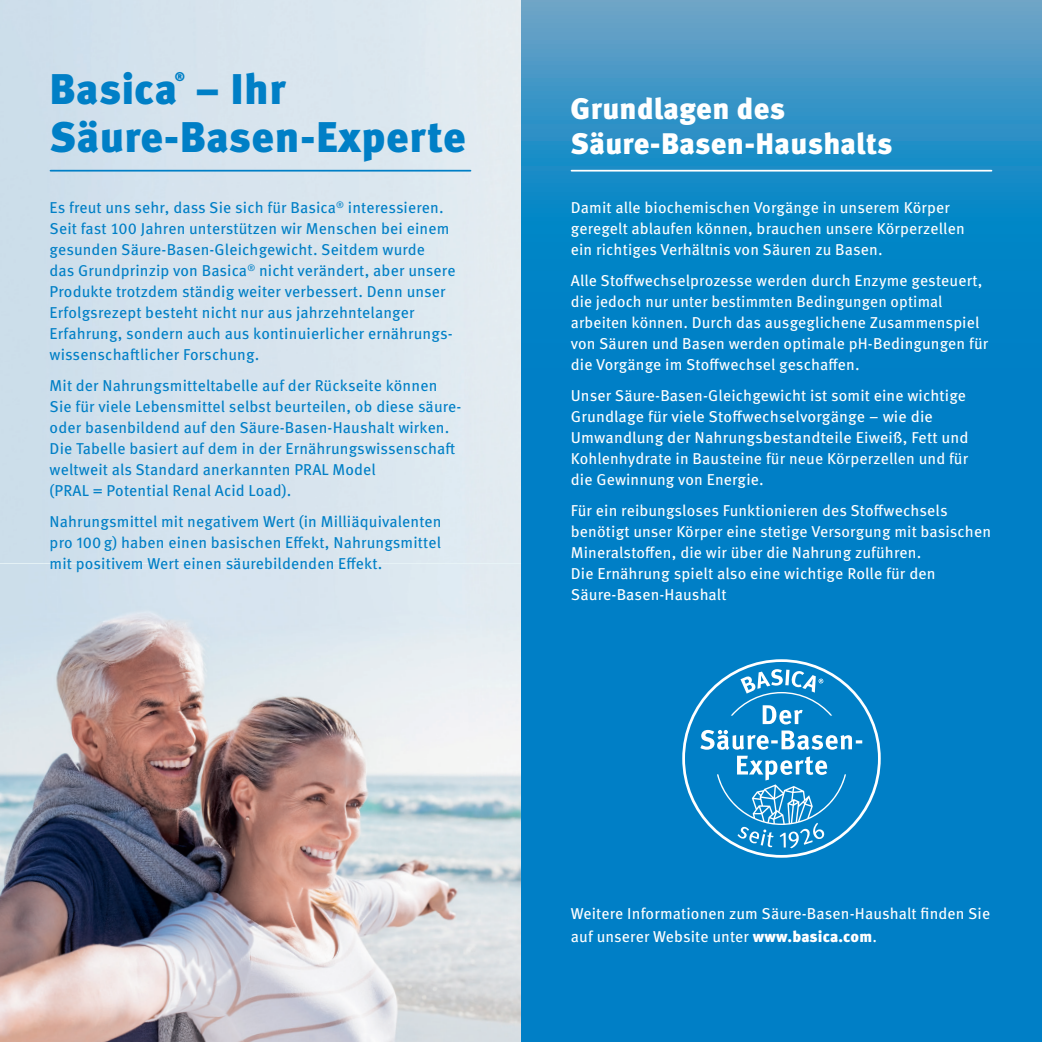
<style>
.page{position:relative;width:1042px;height:1042px;background:#fff}
.page>*{position:absolute;margin:0;border:0;box-sizing:border-box;transform-origin:0 0}
.t1{font:900 42.88px "Meta Pro";letter-spacing:.01em;color:#007fc6}
.t2{font:900 29.75px/35px "Meta Pro";letter-spacing:.005em;color:#fff}
.t3{font:15.75px/21px "Meta Pro";letter-spacing:.01em;color:#fff}
.t4{font:15.75px/21px "Meta Pro";letter-spacing:.01em;color:#007fc6}
.t5{font:900 12.42px "Meta Pro";color:#007fc6}
.s1{font-weight:900}
</style>
<div class="page">
<img style="left:0;top:563px;width:521px;height:479px">
<img style="left:0;top:0;width:521px;height:563px">
<svg style="left:521px;top:0;width:521px;height:1042px;background:#0c84c6"></svg>
<svg style="left:682px;top:659px;width:199px;height:199px;background:#2692ce"></svg>
<hr style="left:571px;top:170px;width:420px;height:2px;background:#fff">
<hr style="left:50px;top:170px;width:420px;height:2px;background:#007fc6">
<p class="t5" style="left:175px;top:66px;width:12px">®</p>
<h1 class="t1" style="left:50px;top:103px;width:418px">Säure-Basen-Experte</h1>
<h1 class="t1" style="left:50px;top:55px;width:238px">Basica – Ihr</h1>
<p class="t4" style="left:50px;top:196px;width:407px">Es freut uns sehr, dass Sie sich für Basica<sup>®</sup> interessieren.<br>Seit fast 100 Jahren unterstützen wir Menschen bei einem gesunden Säure-Basen-Gleichgewicht. Seitdem wurde<br>das Grundprinzip von Basica<sup>®</sup> nicht verändert, aber unsere Produkte trotzdem ständig weiter verbessert. Denn unser Erfolgsrezept besteht nicht nur aus jahrzehntelanger Erfahrung, sondern auch aus kontinuierlicher ernährungs&shy;wissenschaftlicher Forschung.</p>
<p class="t4" style="left:50px;top:374px;width:413px">Mit der Nahrungsmitteltabelle auf der Rückseite können Sie für viele Lebensmittel selbst beurteilen, ob diese säure&shy;oder basenbildend auf den Säure-Basen-Haushalt wirken.<br>Die Tabelle basiert auf dem in der Ernährungswissenschaft weltweit als Standard anerkannten PRAL Model<br>(PRAL = Potential Renal Acid Load).</p>
<p class="t4" style="left:50px;top:510px;width:393px;text-align:justify">Nahrungsmittel mit negativem Wert (in Milliäquivalenten pro 100g) haben einen basischen Effekt, Nahrungsmittel mit positivem Wert einen säurebildenden Effekt.</p>
<h2 class="t2" style="left:570px;top:90px;width:323px">Grundlagen des<br>Säure-Basen-Haushalts</h2>
<p class="t3" style="left:571px;top:196px;width:395px">Damit alle biochemischen Vorgänge in unserem Körper geregelt ablaufen können, brauchen unsere Körperzellen ein richtiges Verhältnis von Säuren zu Basen.</p>
<p class="t3" style="left:571px;top:269px;width:419px">Alle Stoffwechselprozesse werden durch Enzyme gesteuert, die jedoch nur unter bestimmten Bedingungen optimal arbeiten können. Durch das ausgeglichene Zusammenspiel von Säuren und Basen werden optimale pH-Bedingungen für die Vorgänge im Stoffwechsel geschaffen.</p>
<p class="t3" style="left:571px;top:384px;width:399px">Unser Säure-Basen-Gleichgewicht ist somit eine wichtige Grundlage für viele Stoffwechselvorgänge – wie die Umwandlung der Nahrungsbestandteile Eiweiß, Fett und Kohlenhydrate in Bausteine für neue Körperzellen und für die Gewinnung von Energie.</p>
<p class="t3" style="left:571px;top:499px;width:422px">Für ein reibungsloses Funktionieren des Stoffwechsels benötigt unser Körper eine stetige Versorgung mit basischen Mineralstoffen, die wir über die Nahrung zuführen.<br>Die Ernährung spielt also eine wichtige Rolle für den Säure-Basen-Haushalt</p>
<p class="t3" style="left:571px;top:901px;width:421px;line-height:22.8px">Weitere Informationen zum Säure-Basen-Haushalt finden Sie auf unserer Website unter <span class="s1">www.basica.com</span>.</p>
</div>
